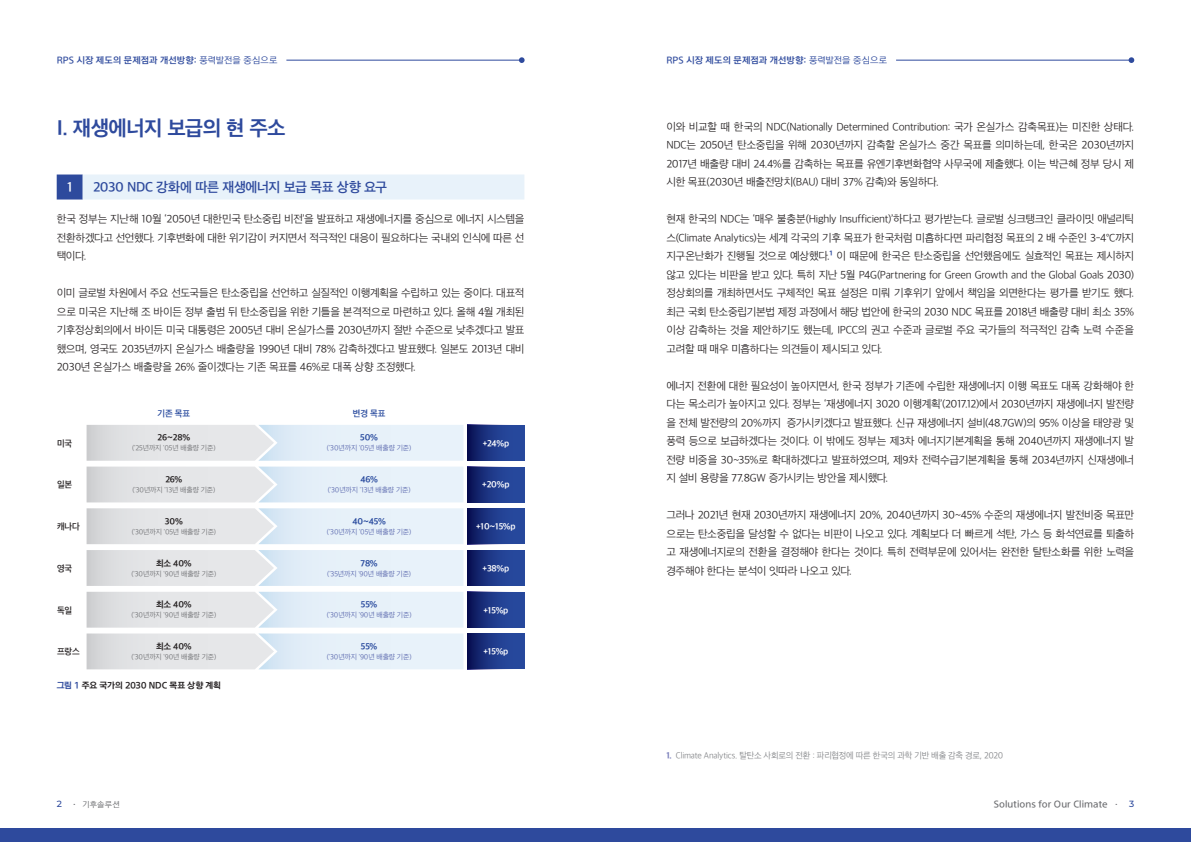
<style>
.page{position:relative;width:1191px;height:842px;background:#fff}
.page>*{position:absolute;margin:0;border:0;box-sizing:border-box;transform-origin:0 0}
.대제_국문{font:20px "SD Gothic Neoa g Bd";letter-spacing:-.03em;color:#2e4a9d}
.중제_국문{font:13px "SD Gothic Neoa f Sm";letter-spacing:-.035em;color:#2e4a9d}
.중제_국문-2{font:13px "SD Gothic Neoa f Sm";color:#fff}
.본문_국문{font:10.5px/18.5px "SD Gothic Neoa c Lt";letter-spacing:-.035em;color:#231f20;text-align:justify}
.t1{font:9px "Rix Sin Go SEPB";letter-spacing:.02em;color:#2e4a9d}
.t2{font:9px "Rix Sin Go SEPB";letter-spacing:.01em;color:#6c6d70}
.t3{font:500 9px "Montserrat";color:#2e4a9d}
.각주_국문{font:8.5px "SD Gothic Neoa c Lt";letter-spacing:-.025em;color:#808285}
.t4{font:8.5px "SD Gothic Neoa g Bd";letter-spacing:-.015em;color:#fff}
.t5{font:8.5px "SD Gothic Neoa g Bd";letter-spacing:-.015em;color:#231f20}
.t6{font:8.5px "SD Gothic Neoa g Bd";letter-spacing:-.015em;color:#27499d}
.표_그림_제목{font:8.5px "Rix Sin Go SEPEB";letter-spacing:.005em;color:#231f20}
.t7{font:8.5px "SD Gothic Neoa f Sm";letter-spacing:-.015em;color:#231f20}
.t8{font:8.5px "SD Gothic Neoa f Sm";letter-spacing:-.015em;color:#27499d}
.t9{font:8px "Rix Sin Go SEPR";letter-spacing:.01em;color:#6c6d70}
.t10{font:7px "SD Gothic Neoa c Lt";letter-spacing:-.015em;color:#6c6d70}
.t11{font:7px "SD Gothic Neoa c Lt";letter-spacing:-.015em;color:#5563ab}
.s1{font-family:"Rix Sin Go SEPR"}
.s2{color:#2e4a9d}
.s3{font-family:"SD Gothic Neoa h Ex Bd";color:#7a7fbb}
.s4{font-family:"Rix Sin Go SEPB"}
.s5{font-size:8px}
</style>
<div class="page">
<hr style="left:286px;top:60px;width:236px;height:1px;background:#2e4a9d">
<svg style="left:519px;top:57px;width:5px;height:6px"></svg>
<div style="left:0;top:828px;width:1191px;height:14px;background:#2e4a9d"></div>
<hr style="left:896px;top:60px;width:235px;height:1px;background:#2e4a9d">
<svg style="left:1128px;top:57px;width:6px;height:6px"></svg>
<div style="left:57px;top:175px;width:26px;height:25px;background:#2e4a9d"></div>
<div style="left:83px;top:175px;width:441px;height:25px;background:#e8f2fa"></div>
<svg style="left:467px;top:425px;width:57px;height:36px;background:#1c3684"></svg>
<svg style="left:467px;top:467px;width:57px;height:35px;background:#1c3684"></svg>
<svg style="left:467px;top:508px;width:57px;height:36px;background:#1c3684"></svg>
<svg style="left:467px;top:550px;width:57px;height:36px;background:#1c3684"></svg>
<svg style="left:467px;top:592px;width:57px;height:36px;background:#1c3684"></svg>
<svg style="left:467px;top:633px;width:57px;height:36px;background:#1c3684"></svg>
<svg style="left:87px;top:425px;width:376px;height:36px;background:#e3e9ef"></svg>
<svg style="left:87px;top:467px;width:376px;height:35px;background:#e3e9ef"></svg>
<svg style="left:87px;top:508px;width:376px;height:36px;background:#e3e9ef"></svg>
<svg style="left:87px;top:550px;width:376px;height:36px;background:#e3e9ef"></svg>
<svg style="left:87px;top:592px;width:376px;height:77px;background:#e5ebf0"></svg>
<p class="t1" style="left:57px;top:55px;width:222px">RPS 시장 제도의 문제점과 개선방향: <span class="s1">풍력발전을 중심으로</span></p>
<p class="대제_국문" style="left:57px;top:118px;width:230px">I. 재생에너지 보급의 현 주소</p>
<p class="중제_국문-2" style="left:67px;top:180px;width:7px">1</p>
<p class="중제_국문" style="left:93px;top:180px;width:296px">2030 NDC 강화에 따른 재생에너지 보급 목표 상향 요구</p>
<p class="본문_국문" style="left:57px;top:210px;width:469px">한국 정부는 지난해 10월 ‘2050년 대한민국 탄소중립 비전’을 발표하고 재생에너지를 중심으로 에너지 시스템을 전환하겠다고 선언했다. 기후변화에 대한 위기감이 커지면서 적극적인 대응이 필요하다는 국내외 인식에 따른 선 택이다.</p>
<p class="본문_국문" style="left:57px;top:284px;width:469px">이미 글로벌 차원에서 주요 선도국들은 탄소중립을 선언하고 실질적인 이행계획을 수립하고 있는 중이다. 대표적 으로 미국은 지난해 조 바이든 정부 출범 뒤 탄소중립을 위한 기틀을 본격적으로 마련하고 있다. 올해 4월 개최된 기후정상회의에서 바이든 미국 대통령은 2005년 대비 온실가스를 2030년까지 절반 수준으로 낮추겠다고 발표 했으며, 영국도 2035년까지 온실가스 배출량을 1990년 대비 78% 감축하겠다고 발표했다. 일본도 2013년 대비 2030년 온실가스 배출량을 26% 줄이겠다는 기존 목표를 46%로 대폭 상향 조정했다.</p>
<p class="t8" style="left:158px;top:409px;width:34px">기존 목표</p>
<p class="t8" style="left:353px;top:409px;width:34px">변경 목표</p>
<p class="t7" style="left:57px;top:439px;width:17px">미국</p>
<p class="t4" style="left:483px;top:439px;width:28px">+24%p</p>
<p class="t5" style="left:158px;top:434px;width:34px">26~28%</p>
<p class="t10" style="left:132px;top:445px;width:85px">('25년까지 '05년 배출량 기준)</p>
<p class="t6" style="left:360px;top:434px;width:19px">50%</p>
<p class="t11" style="left:327px;top:445px;width:86px">('30년까지 '05년 배출량 기준)</p>
<p class="t6" style="left:360px;top:475px;width:19px">46%</p>
<p class="t11" style="left:328px;top:487px;width:84px">('30년까지 '13년 배출량 기준)</p>
<p class="t5" style="left:165px;top:475px;width:19px">26%</p>
<p class="t10" style="left:132px;top:487px;width:84px">('30년까지 '13년 배출량 기준)</p>
<p class="t7" style="left:57px;top:480px;width:17px">일본</p>
<p class="t4" style="left:482px;top:480px;width:29px">+20%p</p>
<p class="t6" style="left:352px;top:517px;width:35px">40~45%</p>
<p class="t11" style="left:327px;top:528px;width:86px">('30년까지 '05년 배출량 기준)</p>
<p class="t5" style="left:165px;top:517px;width:20px">30%</p>
<p class="t10" style="left:132px;top:528px;width:86px">('30년까지 '05년 배출량 기준)</p>
<p class="t7" style="left:57px;top:522px;width:24px">캐나다</p>
<p class="t4" style="left:476px;top:522px;width:41px">+10~15%p</p>
<p class="t5" style="left:156px;top:559px;width:37px">최소 40%</p>
<p class="t10" style="left:131px;top:570px;width:86px">('30년까지 '90년 배출량 기준)</p>
<p class="t6" style="left:360px;top:559px;width:19px">78%</p>
<p class="t11" style="left:327px;top:570px;width:85px">('35년까지 '90년 배출량 기준)</p>
<p class="t7" style="left:57px;top:564px;width:17px">영국</p>
<p class="t4" style="left:482px;top:564px;width:28px">+38%p</p>
<p class="t5" style="left:156px;top:601px;width:37px">최소 40%</p>
<p class="t10" style="left:131px;top:612px;width:86px">('30년까지 '90년 배출량 기준)</p>
<p class="t6" style="left:361px;top:601px;width:18px">55%</p>
<p class="t11" style="left:327px;top:612px;width:86px">('30년까지 '90년 배출량 기준)</p>
<p class="t7" style="left:57px;top:606px;width:17px">독일</p>
<p class="t4" style="left:483px;top:606px;width:26px">+15%p</p>
<p class="t5" style="left:156px;top:642px;width:37px">최소 40%</p>
<p class="t10" style="left:131px;top:653px;width:86px">('30년까지 '90년 배출량 기준)</p>
<p class="t6" style="left:361px;top:642px;width:18px">55%</p>
<p class="t11" style="left:327px;top:653px;width:86px">('30년까지 '90년 배출량 기준)</p>
<p class="t7" style="left:57px;top:647px;width:24px">프랑스</p>
<p class="t4" style="left:483px;top:647px;width:26px">+15%p</p>
<p class="표_그림_제목" style="left:57px;top:679px;width:166px"><span class="s2">그림 1</span> 주요 국가의 2030 NDC 목표 상향 계획</p>
<p class="t1" style="left:666px;top:55px;width:222px">RPS 시장 제도의 문제점과 개선방향: <span class="s1">풍력발전을 중심으로</span></p>
<p class="본문_국문" style="left:666px;top:117px;width:469px">이와 비교할 때 한국의 NDC(Nationally Determined Contribution: 국가 온실가스 감축목표)는 미진한 상태다.<br>NDC는 2050년 탄소중립을 위해 2030년까지 감축할 온실가스 중간 목표를 의미하는데, 한국은 2030년까지 2017년 배출량 대비 24.4%를 감축하는 목표를 유엔기후변화협약 사무국에 제출했다. 이는 박근혜 정부 당시 제 시한 목표(2030년 배출전망치(BAU) 대비 37% 감축)와 동일하다.</p>
<p class="본문_국문" style="left:666px;top:210px;width:469px">현재 한국의 NDC는 ‘매우 불충분(Highly Insufficient)’하다고 평가받는다. 글로벌 싱크탱크인 클라이밋 애널리틱 스(Climate Analytics)는 세계 각국의 기후 목표가 한국처럼 미흡하다면 파리협정 목표의 2 배 수준인 3-4°C까지 지구온난화가 진행될 것으로 예상했다.<sup>1</sup> 이 때문에 한국은 탄소중립을 선언했음에도 실효적인 목표는 제시하지 않고 있다는 비판을 받고 있다. 특히 지난 5월 P4G(Partnering for Green Growth and the Global Goals 2030) 정상회의를 개최하면서도 구체적인 목표 설정은 미뤄 기후위기 앞에서 책임을 외면한다는 평가를 받기도 했다. 최근 국회 탄소중립기본법 제정 과정에서 해당 법안에 한국의 2030 NDC 목표를 2018년 배출량 대비 최소 35% 이상 감축하는 것을 제안하기도 했는데, IPCC의 권고 수준과 글로벌 주요 국가들의 적극적인 감축 노력 수준을 고려할 때 매우 미흡하다는 의견들이 제시되고 있다.</p>
<p class="본문_국문" style="left:666px;top:376px;width:469px">에너지 전환에 대한 필요성이 높아지면서, 한국 정부가 기존에 수립한 재생에너지 이행 목표도 대폭 강화해야 한 다는 목소리가 높아지고 있다. 정부는 ‘재생에너지 3020 이행계획’(2017.12)에서 2030년까지 재생에너지 발전량 을 전체 발전량의 20%까지 증가시키겠다고 발표했다. 신규 재생에너지 설비(48.7GW)의 95% 이상을 태양광 및 풍력 등으로 보급하겠다는 것이다. 이 밖에도 정부는 제3차 에너지기본계획을 통해 2040년까지 재생에너지 발 전량 비중을 30~35%로 확대하겠다고 발표하였으며, 제9차 전력수급기본계획을 통해 2034년까지 신재생에너 지 설비 용량을 77.8GW 증가시키는 방안을 제시했다.</p>
<p class="본문_국문" style="left:666px;top:506px;width:469px">그러나 2021년 현재 2030년까지 재생에너지 20%, 2040년까지 30~45% 수준의 재생에너지 발전비중 목표만 으로는 탄소중립을 달성할 수 없다는 비판이 나오고 있다. 계획보다 더 빠르게 석탄, 가스 등 화석연료를 퇴출하 고 재생에너지로의 전환을 결정해야 한다는 것이다. 특히 전력부문에 있어서는 완전한 탈탄소화를 위한 노력을 경주해야 한다는 분석이 잇따라 나오고 있다.</p>
<p class="각주_국문" style="left:666px;top:751px;width:338px"><span class="s3">1.</span> Climate Analytics. 탈탄소 사회로의 전환 : 파리협정에 따른 한국의 과학 기반 배출 감축 경로, 2020</p>
<p class="t3" style="left:57px;top:798px;width:7px">2</p>
<p class="t9" style="left:73px;top:800px;width:48px"><span class="s4">·</span> 기후솔루션</p>
<p class="t2" style="left:993px;top:799px;width:126px">Solutions for Our Climate <span class="s5">·</span></p>
<p class="t3" style="left:1129px;top:798px;width:7px">3</p>
</div>
